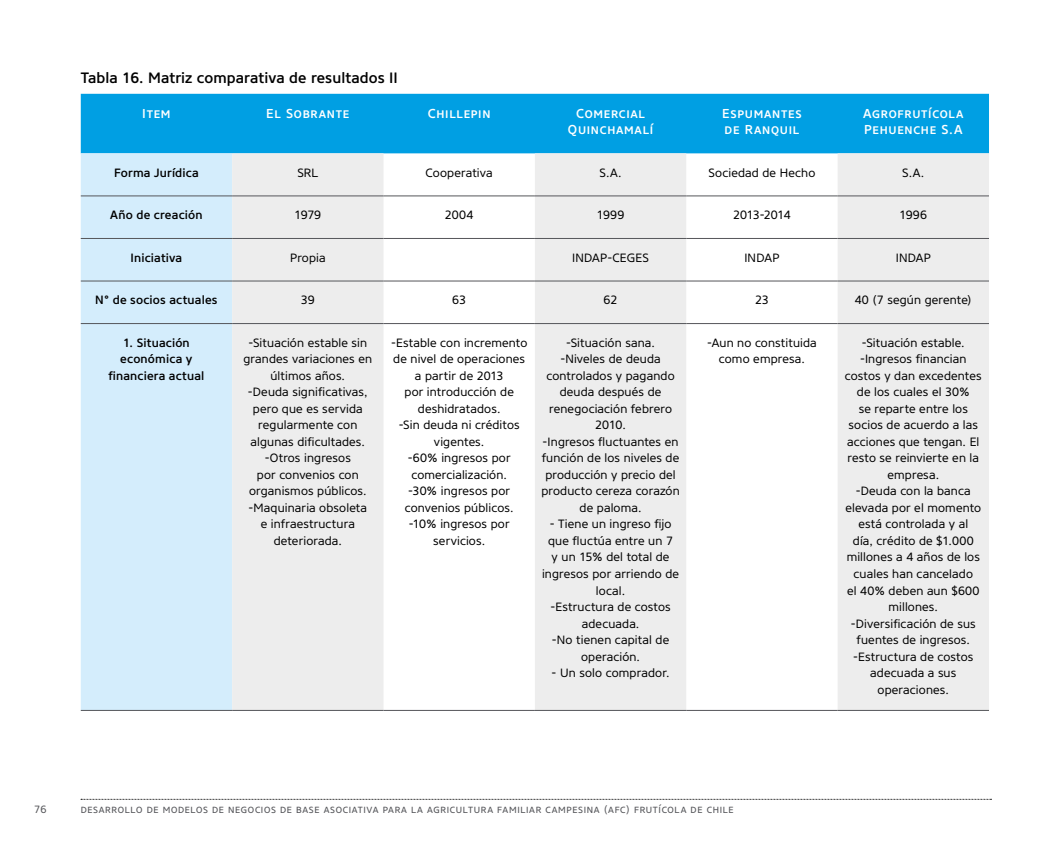
<style>
.page{position:relative;width:1063px;height:851px;background:#fff}
.page>*{position:absolute;margin:0;border:0;box-sizing:border-box;transform-origin:0 0}
.t1{font:500 15px "Core Sans NR55";letter-spacing:.005em;color:#000}
.t2{font:500 12.9px/16.5px "Core Sans NRSC55";letter-spacing:.055em;color:#fff}
.t3{font:12px/16.5px "Core Sans NR45";letter-spacing:.015em;color:#000;text-align:center}
.t4{font:500 12px/16.5px "Core Sans NR55";letter-spacing:.015em;color:#000;text-align:center}
.t5{font:12px "Core Sans NR45";letter-spacing:-.015em;color:#000}
.t6{font:10.5px "Core Sans NRSC45";letter-spacing:.065em;color:#55565a}
</style>
<div class="page">
<svg style="left:81px;top:798px;width:910px;height:1px"></svg>
<div style="left:81px;top:94px;width:908px;height:59px;background:#009fe3"></div>
<div style="left:81px;top:153px;width:151px;height:557px;background:#d4edfc"></div>
<svg style="left:232px;top:153px;width:757px;height:557px;fill:#ededed"></svg>
<hr style="left:81px;top:196px;width:151px;height:1px;background:#55565a">
<hr style="left:232px;top:196px;width:152px;height:1px;background:#55565a">
<hr style="left:384px;top:196px;width:151px;height:1px;background:#55565a">
<hr style="left:535px;top:196px;width:151px;height:1px;background:#55565a">
<hr style="left:686px;top:196px;width:152px;height:1px;background:#55565a">
<hr style="left:838px;top:196px;width:151px;height:1px;background:#55565a">
<hr style="left:81px;top:238px;width:151px;height:1px;background:#55565a">
<hr style="left:232px;top:238px;width:152px;height:1px;background:#55565a">
<hr style="left:384px;top:238px;width:151px;height:1px;background:#55565a">
<hr style="left:535px;top:238px;width:151px;height:1px;background:#55565a">
<hr style="left:686px;top:238px;width:152px;height:1px;background:#55565a">
<hr style="left:838px;top:238px;width:151px;height:1px;background:#55565a">
<hr style="left:81px;top:281px;width:151px;height:1px;background:#55565a">
<hr style="left:232px;top:281px;width:152px;height:1px;background:#55565a">
<hr style="left:384px;top:281px;width:151px;height:1px;background:#55565a">
<hr style="left:535px;top:281px;width:151px;height:1px;background:#55565a">
<hr style="left:686px;top:281px;width:152px;height:1px;background:#55565a">
<hr style="left:838px;top:281px;width:151px;height:1px;background:#55565a">
<hr style="left:81px;top:710px;width:151px;height:1px;background:#55565a">
<hr style="left:232px;top:710px;width:152px;height:1px;background:#55565a">
<hr style="left:384px;top:710px;width:151px;height:1px;background:#55565a">
<hr style="left:535px;top:710px;width:151px;height:1px;background:#55565a">
<hr style="left:686px;top:710px;width:152px;height:1px;background:#55565a">
<hr style="left:838px;top:710px;width:151px;height:1px;background:#55565a">
<hr style="left:81px;top:323px;width:151px;height:1px;background:#55565a">
<hr style="left:232px;top:323px;width:152px;height:1px;background:#55565a">
<hr style="left:384px;top:323px;width:151px;height:1px;background:#55565a">
<hr style="left:535px;top:323px;width:151px;height:1px;background:#55565a">
<hr style="left:686px;top:323px;width:152px;height:1px;background:#55565a">
<hr style="left:838px;top:323px;width:151px;height:1px;background:#55565a">
<p class="t1" style="left:81px;top:68px;width:319px">Tabla 16. Matriz comparativa de resultados II</p>
<p class="t2" style="left:142px;top:105px;width:30px">Item</p>
<p class="t2" style="left:266px;top:105px;width:85px">El Sobrante</p>
<p class="t2" style="left:428px;top:105px;width:64px">Chillepin</p>
<p class="t2" style="left:568px;top:105px;width:87px;text-align:center">Comercial<br>Quinchamalí</p>
<p class="t2" style="left:722px;top:105px;width:81px">Espumantes de Ranquil</p>
<p class="t2" style="left:863px;top:105px;width:102px">Agrofrutícola<br>Pehuenche S.A</p>
<p class="t4" style="left:114px;top:164px;width:86px">Forma Jurídica</p>
<p class="t3" style="left:297px;top:164px;width:22px">SRL</p>
<p class="t3" style="left:426px;top:164px;width:69px">Cooperativa</p>
<p class="t3" style="left:600px;top:164px;width:24px">S.A.</p>
<p class="t3" style="left:709px;top:164px;width:108px">Sociedad de Hecho</p>
<p class="t3" style="left:902px;top:164px;width:24px">S.A.</p>
<p class="t4" style="left:110px;top:207px;width:94px">Año de creación</p>
<p class="t3" style="left:294px;top:207px;width:28px">1979</p>
<p class="t3" style="left:445px;top:207px;width:30px">2004</p>
<p class="t3" style="left:597px;top:207px;width:29px">1999</p>
<p class="t5" style="left:733px;top:207px;width:59px">2013-2014</p>
<p class="t3" style="left:900px;top:207px;width:29px">1996</p>
<p class="t4" style="left:131px;top:249px;width:53px">Iniciativa</p>
<p class="t3" style="left:290px;top:249px;width:37px">Propia</p>
<p class="t3" style="left:572px;top:249px;width:78px">INDAP-CEGES</p>
<p class="t3" style="left:744px;top:249px;width:37px">INDAP</p>
<p class="t3" style="left:896px;top:249px;width:37px">INDAP</p>
<p class="t4" style="left:95px;top:292px;width:124px">N° de socios actuales</p>
<p class="t3" style="left:301px;top:292px;width:15px">39</p>
<p class="t3" style="left:452px;top:292px;width:15px">63</p>
<p class="t3" style="left:604px;top:292px;width:15px">62</p>
<p class="t3" style="left:755px;top:292px;width:15px">23</p>
<p class="t3" style="left:855px;top:292px;width:119px">40 (7 según gerente)</p>
<p class="t4" style="left:108px;top:334px;width:97px">1. Situación económica y financiera actual</p>
<p class="t3" style="left:243px;top:334px;width:130px">-Situación estable sin grandes variaciones en últimos años.<br>-Deuda significativas, pero que es servida regularmente con algunas dificultades. -Otros ingresos<br>por convenios con organismos públicos. -Maquinaria obsoleta<br>e infraestructura deteriorada.</p>
<p class="t3" style="left:391px;top:334px;width:138px">-Estable con incremento de nivel de operaciones a partir de 2013<br>por introducción de deshidratados.<br>-Sin deuda ni créditos vigentes.<br>-60% ingresos por comercialización.<br>-30% ingresos por convenios públicos. -10% ingresos por servicios.</p>
<p class="t3" style="left:541px;top:334px;width:140px">-Situación sana.<br>-Niveles de deuda controlados y pagando deuda después de renegociación febrero<br>2010.<br>-Ingresos fluctuantes en función de los niveles de producción y precio del producto cereza corazón de paloma.</p>
<p class="t3" style="left:707px;top:334px;width:111px">-Aun no constituida como empresa.</p>
<p class="t3" style="left:845px;top:334px;width:138px">-Situación estable. -Ingresos financian costos y dan excedentes de los cuales el 30%<br>se reparte entre los socios de acuerdo a las acciones que tengan. El resto se reinvierte en la empresa.<br>-Deuda con la banca elevada por el momento está controlada y al<br>día, crédito de $1.000 millones a 4 años de los cuales han cancelado<br>el 40% deben aun $600 millones. -Diversificación de sus fuentes de ingresos. -Estructura de costos adecuada a sus operaciones.</p>
<p class="t3" style="left:542px;top:516px;width:139px">- Tiene un ingreso fijo que fluctúa entre un 7<br>y un 15% del total de ingresos por arriendo de local.<br>-Estructura de costos adecuada.<br>-No tienen capital de operación.</p>
<p class="t3" style="left:552px;top:664px;width:119px">- Un solo comprador.</p>
<p class="t6" style="left:34px;top:802px;width:14px">76</p>
<p class="t6" style="left:81px;top:802px;width:654px">DESARROLLO DE MODELOS DE NEGOCIOS DE BASE ASOCIATIVA PARA LA AGRICULTURA FAMILIAR CAMPESINA (AFC) FRUTÍCOLA DE CHILE</p>
</div>
